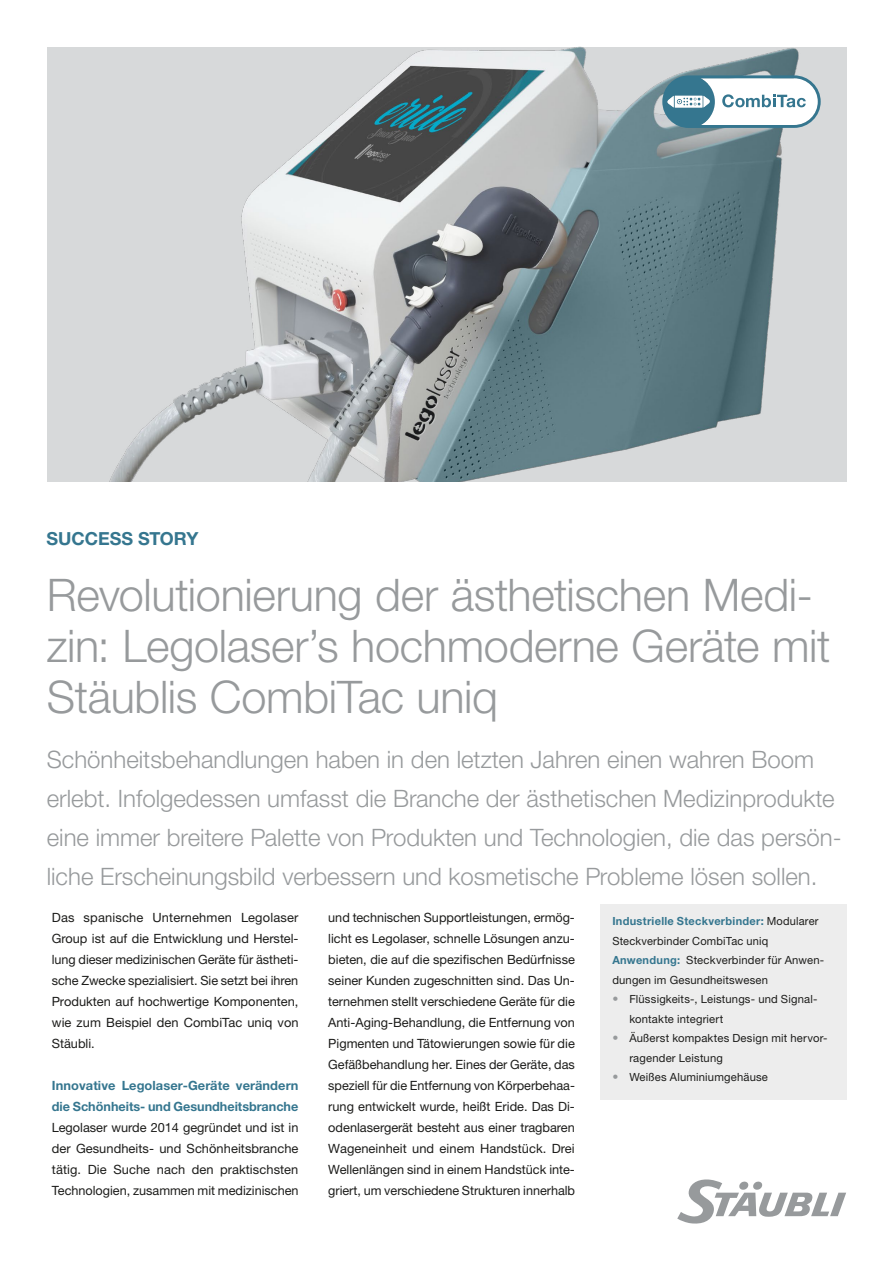
<style>
.page{position:relative;width:893px;height:1263px;background:#fff}
.page>*{position:absolute;margin:0;border:0;box-sizing:border-box;transform-origin:0 0}
.t1{font:300 45px/51px "Helvetica Neue LTW1 G";letter-spacing:-.005em;color:#979a9c}
.t2{font:300 24px/39px "Helvetica Neue LTW1 G";color:#979a9c}
.t3{font:700 18px "Helvetica Neue LTW1 G";color:#35768f}
.t4{font:12.75px/21px "Helvetica Neue LTW1 G";color:#1d1d1b;text-align:justify}
.t5{font:700 12.75px/21px "Helvetica Neue LTW1 G";color:#35768f}
.t6{font:11.25px/19.5px "Helvetica Neue LTW1 G";letter-spacing:.015em;color:#1d1d1b}
.s1{font-weight:700;color:#35768f}
.s2{font-size:12px;color:#979a9c}
</style>
<div class="page">
<div style="left:47px;top:47px;width:800px;height:434px;background:#d7d9da"></div>
<img style="left:109px;top:47px;width:690px;height:434px">
<svg style="left:677px;top:1179px;width:169px;height:44px"></svg>
<svg style="left:662px;top:75px;width:159px;height:53px;background:#b0c8d1"></svg>
<div style="left:600px;top:904px;width:247px;height:196px;background:#ededed"></div>
<h3 class="t3" style="left:46px;top:527px;width:154px">SUCCESS STORY</h3>
<h1 class="t1" style="left:47px;top:569px;width:785px">Revolutionierung der ästhetischen Medi&shy;zin: Legolaser’s hochmoderne Geräte mit<br>Stäublis CombiTac uniq</h1>
<p class="t2" style="left:47px;top:740px;width:796px">Schönheitsbehandlungen haben in den letzten Jahren einen wahren Boom erlebt. Infolgedessen umfasst die Branche der ästhetischen Medizinprodukte eine immer breitere Palette von Produkten und Technologien, die das persön&shy;liche Erscheinungsbild verbessern und kosmetische Probleme lösen sollen.</p>
<p class="t4" style="left:52px;top:907px;width:248px">Das spanische Unternehmen Legolaser Group ist auf die Entwicklung und Herstel&shy;lung dieser medizinischen Geräte für ästheti&shy;sche Zwecke spezialisiert. Sie setzt bei ihren Produkten auf hochwertige Komponenten, wie zum Beispiel den CombiTac uniq von Stäubli.</p>
<p class="t5" style="left:52px;top:1075px;width:248px">Innovative Legolaser-Geräte verändern die Schönheits- und Gesundheitsbranche</p>
<p class="t4" style="left:52px;top:1117px;width:248px">Legolaser wurde 2014 gegründet und ist in der Gesundheits- und Schönheitsbranche tätig. Die Suche nach den praktischsten Technologien, zusammen mit medizinischen</p>
<p class="t4" style="left:328px;top:907px;width:248px">und technischen Supportleistungen, ermög&shy;licht es Legolaser, schnelle Lösungen anzu&shy;bieten, die auf die spezifischen Bedürfnisse seiner Kunden zugeschnitten sind. Das Un&shy;ternehmen stellt verschiedene Geräte für die Anti-Aging-Behandlung, die Entfernung von Pigmenten und Tätowierungen sowie für die Gefäßbehandlung her. Eines der Geräte, das speziell für die Entfernung von Körperbehaa&shy;rung entwickelt wurde, heißt Eride. Das Di&shy;odenlasergerät besteht aus einer tragbaren Wageneinheit und einem Handstück. Drei Wellenlängen sind in einem Handstück inte&shy;griert, um verschiedene Strukturen innerhalb</p>
<p class="t6" style="left:612px;top:911px;width:213px"><span class="s1">Industrielle Steckverbinder:</span> Modularer Steckverbinder CombiTac uniq <span class="s1">Anwendung:</span> Steckverbinder für Anwen&shy;dungen im Gesundheitswesen</p>
<p class="t6" style="left:629px;top:989px;width:190px;text-indent:-17px"><span class="s2">•</span> Flüssigkeits-, Leistungs- und Signal&shy;kontakte integriert</p>
<p class="t6" style="left:629px;top:1028px;width:200px;text-indent:-17px"><span class="s2">•</span> Äußerst kompaktes Design mit hervor&shy;ragender Leistung</p>
<p class="t6" style="left:612px;top:1067px;width:157px"><span class="s2">•</span> Weißes Aluminiumgehäuse</p>
</div>
